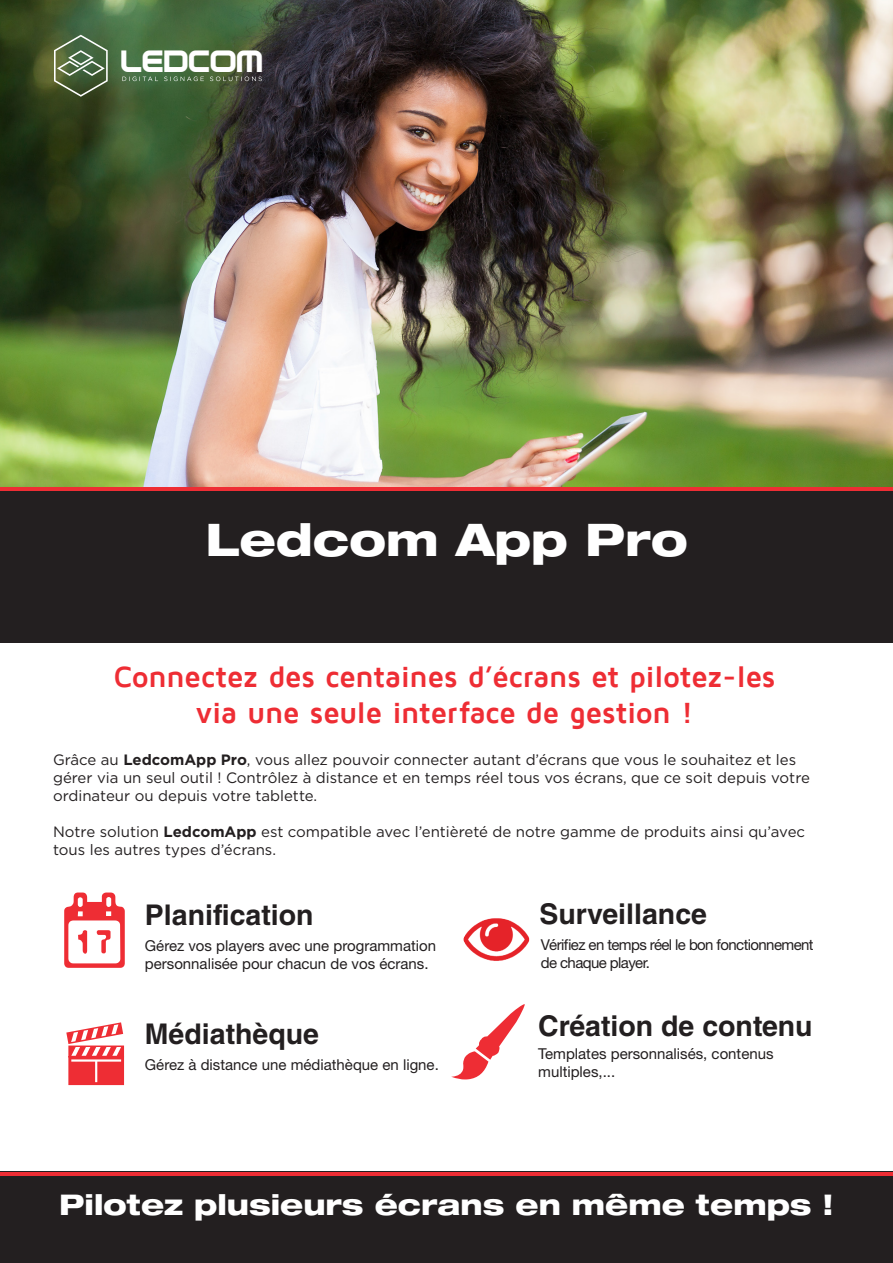
<style>
.page{position:relative;width:893px;height:1263px;background:#fff}
.page>*{position:absolute;margin:0;border:0;box-sizing:border-box;transform-origin:0 0}
.t1{font:800 expanded 45px "Helvetica Neue";color:#fff}
.t2{font:33.15px "Terminator Two";color:#fff}
.sous-chapitre{font:700 30px "Maven Pro";letter-spacing:-.015em;color:#ee2d34}
.sous-chapitre-2{font:700 28.5px "Helvetica LT Std";color:#231f20}
.t3{font:800 expanded 28.5px "Helvetica Neue";color:#fff}
.sous-chapitre-3{font:15px/18px "Gotham";color:#231f20}
.sous-chapitre-4{font:15px "Helvetica Neue LT Std";color:#231f20}
.sous-chapitre-5{font:15px/18px "Helvetica Neue LT Std";letter-spacing:-.04em;color:#231f20}
.s1{font-weight:700}
</style>
<div class="page">
<img style="left:0;top:0;width:893px;height:487px">
<div style="left:0;top:489px;width:893px;height:153px;background:#231f20"></div>
<div style="left:0;top:1172px;width:893px;height:91px;background:#231f20"></div>
<hr style="left:0;top:1172px;width:893px;height:4px;background:#ee2d34">
<hr style="left:0;top:487px;width:893px;height:4px;background:#ee2d34">
<img style="left:463px;top:918px;width:67px;height:43px">
<svg style="left:122px;top:77px;width:36px;height:4px"></svg>
<svg style="left:164px;top:77px;width:40px;height:4px"></svg>
<svg style="left:210px;top:77px;width:52px;height:4px"></svg>
<svg style="left:54px;top:35px;width:54px;height:62px;background:#617654"></svg>
<p class="t2" style="left:121px;top:44px;width:144px">LEDCOM</p>
<p class="t1" style="left:205px;top:511px;width:484px">Ledcom App Pro</p>
<p class="sous-chapitre" style="left:113px;top:661px;width:664px">Connectez des centaines d’écrans et pilotez-les</p>
<p class="sous-chapitre" style="left:196px;top:697px;width:499px">via une seule interface de gestion !</p>
<p class="sous-chapitre-3" style="left:53px;top:750px;width:758px">Grâce au <span class="s1">LedcomApp Pro</span>, vous allez pouvoir connecter autant d’écrans que vous le souhaitez et les gérer via un seul outil ! Contrôlez à distance et en temps réel tous vos écrans, que ce soit depuis votre ordinateur ou depuis votre tablette.</p>
<p class="sous-chapitre-3" style="left:53px;top:822px;width:753px">Notre solution <span class="s1">LedcomApp</span> est compatible avec l’entièreté de notre gamme de produits ainsi qu’avec</p>
<p class="sous-chapitre-3" style="left:53px;top:840px;width:225px">tous les autres types d’écrans.</p>
<p class="sous-chapitre-2" style="left:145px;top:897px;width:170px">Planification</p>
<p class="sous-chapitre-4" style="left:145px;top:936px;width:293px">Gérez vos players avec une programmation</p>
<p class="sous-chapitre-4" style="left:145px;top:954px;width:285px">personnalisée pour chacun de vos écrans.</p>
<p class="sous-chapitre-2" style="left:145px;top:1016px;width:176px">Médiathèque</p>
<p class="sous-chapitre-4" style="left:145px;top:1055px;width:295px">Gérez à distance une médiathèque en ligne.</p>
<p class="sous-chapitre-2" style="left:539px;top:897px;width:169px">Surveillance</p>
<p class="sous-chapitre-5" style="left:541px;top:935px;width:274px">Vérifiez en temps réel le bon fonctionnement de chaque player.</p>
<p class="sous-chapitre-2" style="left:538px;top:1008px;width:276px">Création de contenu</p>
<p class="sous-chapitre-4" style="left:538px;top:1045px;width:237px">Templates personnalisés, contenus</p>
<p class="sous-chapitre-4" style="left:538px;top:1063px;width:78px">multiples,...</p>
<p class="t3" style="left:59px;top:1186px;width:776px">Pilotez plusieurs écrans en même temps !</p>
</div>
